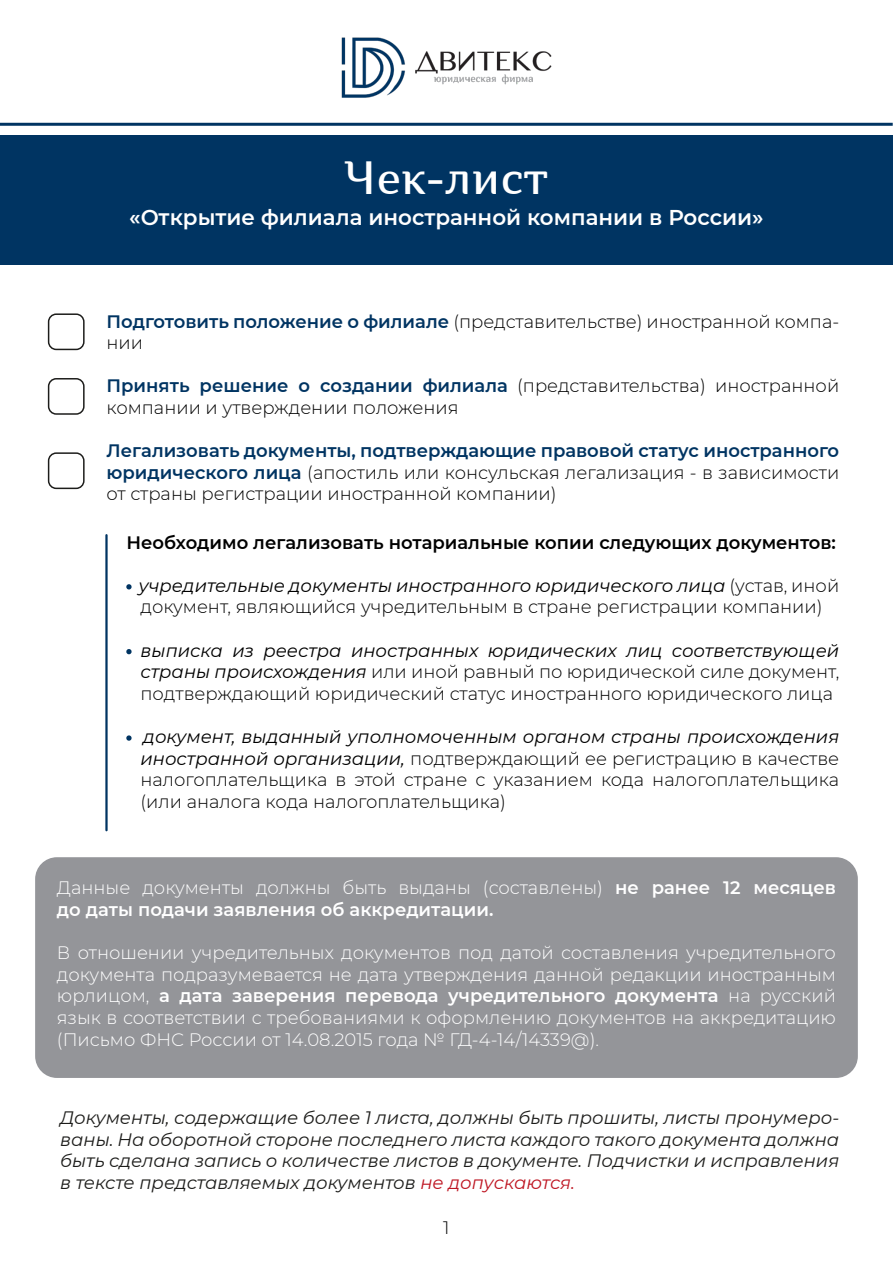
<style>
.page{position:relative;width:893px;height:1263px;background:#fff}
.page>*{position:absolute;margin:0;border:0;box-sizing:border-box;transform-origin:0 0}
.t1{font:46.5px "Anahit";color:#fff}
.t2{font:600 21.45px "Montserrat";color:#fff}
.t3{font:300 18px/21.6px "Montserrat";color:#000;text-align:justify}
.t4{font:300 18px/21.6px "Montserrat";color:#fff;text-align:justify}
.t5{font:italic 18px/21.6px "Montserrat";color:#1d1d1b;text-align:justify}
.t6{font:600 18px/21.6px "Montserrat";color:#fff}
.t7{font:600 18px "Montserrat";color:#000}
.s1{font-weight:600;color:#003462}
.s2{font-weight:400;font-style:italic}
.s3{font-weight:300}
.s4{font-weight:600}
.s5{color:#be1622}
</style>
<div class="page">
<div style="left:0;top:135px;width:893px;height:129px;background:#003462"></div>
<div style="left:35px;top:857px;width:823px;height:221px;background:#949599;border-radius:22px"></div>
<div style="left:48px;top:313px;width:37px;height:37px;border:2px solid #1d1d1b;border-radius:8px"></div>
<div style="left:48px;top:378px;width:37px;height:37px;border:2px solid #1d1d1b;border-radius:8px"></div>
<div style="left:48px;top:452px;width:37px;height:37px;border:2px solid #1d1d1b;border-radius:8px"></div>
<svg style="left:126px;top:584px;width:6px;height:6px"></svg>
<svg style="left:126px;top:649px;width:6px;height:6px"></svg>
<svg style="left:126px;top:735px;width:6px;height:6px"></svg>
<hr style="left:105px;top:535px;width:3px;height:295px;background:#003462">
<img style="left:265px;top:37px;width:363px;height:86px">
<hr style="left:0;top:123px;width:893px;height:3px;background:#003462">
<h1 class="t1" style="left:344px;top:150px;width:207px">Чек-лист</h1>
<p class="t2" style="left:129px;top:202px;width:636px">«Открытие филиала иностранной компании в России»</p>
<p class="t3" style="left:106px;top:310px;width:734px"><span class="s1">Подготовить положение о филиале</span> (представительстве) иностранной компа&shy;нии</p>
<p class="t3" style="left:106px;top:375px;width:734px"><span class="s1">Принять решение о создании филиала</span> (представительства) иностранной компании и утверждении положения</p>
<p class="t3" style="left:106px;top:439px;width:734px"><span class="s1">Легализовать документы, подтверждающие правовой статус иностранного юридического лица</span> (апостиль или консульская легализация - в зависимости от страны регистрации иностранной компании)</p>
<p class="t7" style="left:126px;top:529px;width:711px">Необходимо легализовать нотариальные копии следующих документов:</p>
<p class="t3" style="left:126px;top:574px;width:714px;text-align:center">• <span class="s2">учредительные документы иностранного юридического лица</span> (устав, иной документ, являющийся учредительным в стране регистрации компании)</p>
<p class="t3" style="left:141px;top:639px;width:700px;text-indent:-14px">• <span class="s2">выписка из реестра иностранных юридических лиц соответствующей страны происхождения</span> или иной равный по юридической силе документ, подтверждающий юридический статус иностранного юридического лица</p>
<p class="t3" style="left:141px;top:725px;width:700px;text-indent:-14px">• <span class="s2">документ, выданный уполномоченным органом страны происхождения иностранной организации,</span> подтверждающий ее регистрацию в качестве налогоплательщика в этой стране с указанием кода налогоплательщика (или аналога кода налогоплательщика)</p>
<p class="t6" style="left:57px;top:876px;width:780px"><span class="s3">Данные документы должны быть выданы (составлены)</span> не ранее 12 месяцев до даты подачи заявления об аккредитации.</p>
<p class="t4" style="left:57px;top:941px;width:780px">В отношении учредительных документов под датой составления учредительного документа подразумевается не дата утверждения данной редакции иностранным юрлицом, <span class="s4">а дата заверения перевода учредительного документа</span> на русский язык в соответствии с требованиями к оформлению документов на аккредитацию (Письмо ФНС России от 14.08.2015 года № ГД-4-14/14339@).</p>
<p class="t5" style="left:60px;top:1106px;width:780px">Документы, содержащие более 1 листа, должны быть прошиты, листы пронумеро&shy;ваны. На оборотной стороне последнего листа каждого такого документа должна быть сделана запись о количестве листов в документе. Подчистки и исправления в тексте представляемых документов <span class="s5">не допускаются.</span></p>
<p class="t3" style="left:443px;top:1216px;width:8px">1</p>
</div>
